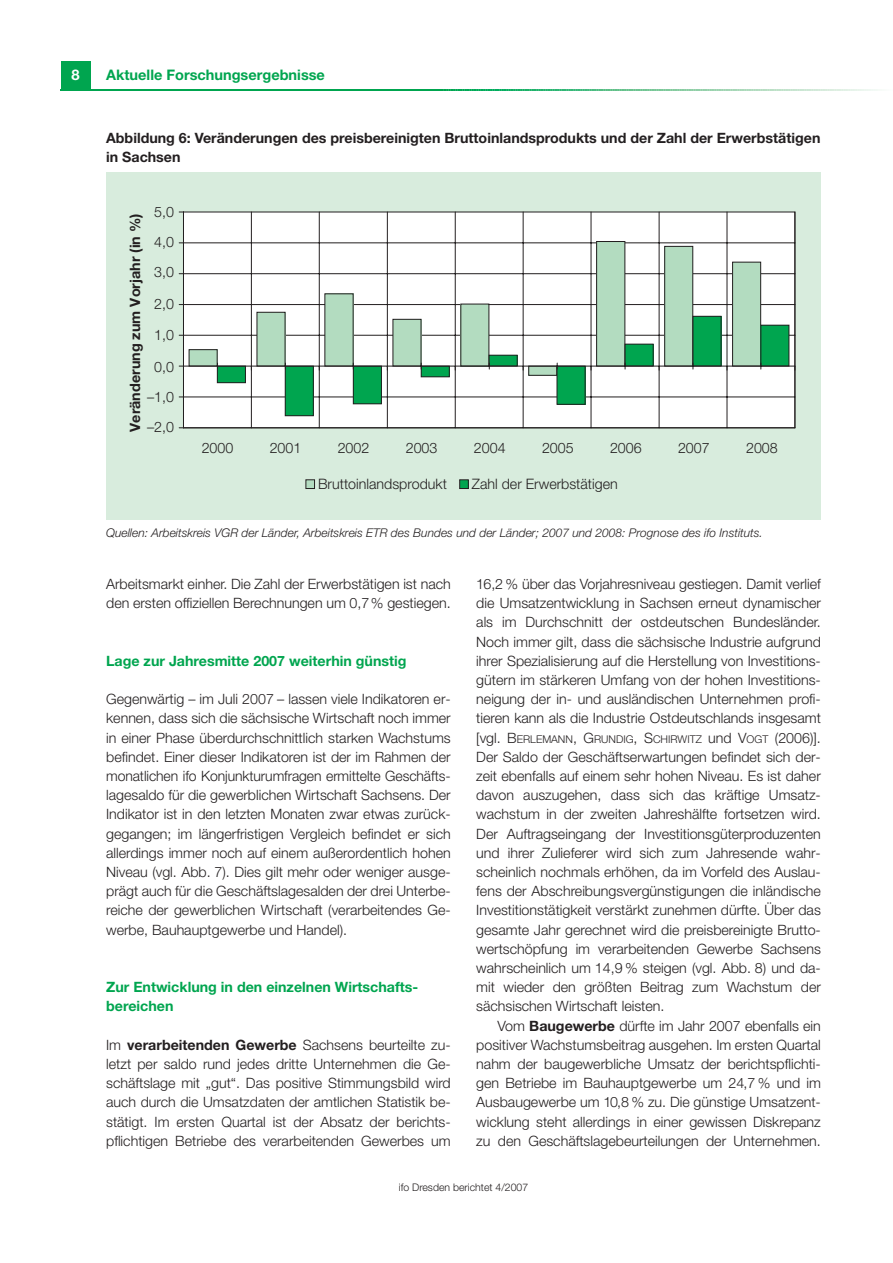
<style>
.page{position:relative;width:893px;height:1263px;background:#fff}
.page>*{position:absolute;margin:0;border:0;box-sizing:border-box;transform-origin:0 0}
.t1{font:700 14.7px "Helvetica Neue";color:#fff}
.t2{font:700 14.55px "Helvetica Neue";color:#00a54f}
.t3{font:300 14.4px "Helvetica Neue";color:#231f20}
.t4{font:300 14.25px/19.2px "Helvetica Neue";color:#231f20;text-align:justify}
.t5{font:700 14.25px/18.8px "Helvetica Neue";color:#231f20}
.t6{font:700 14.25px/19.2px "Helvetica Neue";color:#00a54f}
.t7{font:italic 300 12px "Helvetica Neue";color:#231f20}
.t8{font:300 10.65px "Helvetica Neue";color:#231f20}
.t9{font:300 10.5px "Helvetica Neue";color:#231f20}
.s1{font-weight:700}
.s2{font-size:14.25px}
</style>
<div class="page">
<div style="left:61px;top:61px;width:30px;height:30px;background:#00a54f"></div>
<hr style="left:61px;top:89px;width:382px;height:2px;background:#00a54f">
<svg style="left:443px;top:89px;width:435px;height:2px"></svg>
<div style="left:106px;top:172px;width:714px;height:348px;background:#d8ecdd"></div>
<div style="left:183px;top:212px;width:611px;height:216px;background:#fff"></div>
<hr style="left:183px;top:427px;width:611px;height:1px;background:#231f20">
<hr style="left:183px;top:397px;width:611px;height:1px;background:#231f20">
<hr style="left:183px;top:335px;width:611px;height:1px;background:#231f20">
<hr style="left:183px;top:304px;width:611px;height:1px;background:#231f20">
<hr style="left:183px;top:273px;width:611px;height:1px;background:#231f20">
<hr style="left:183px;top:242px;width:611px;height:1px;background:#231f20">
<hr style="left:251px;top:212px;width:1px;height:216px;background:#231f20">
<hr style="left:319px;top:212px;width:1px;height:216px;background:#231f20">
<hr style="left:387px;top:212px;width:1px;height:216px;background:#231f20">
<hr style="left:455px;top:212px;width:1px;height:216px;background:#231f20">
<hr style="left:522px;top:212px;width:1px;height:216px;background:#231f20">
<hr style="left:590px;top:212px;width:1px;height:216px;background:#231f20">
<hr style="left:658px;top:212px;width:1px;height:216px;background:#231f20">
<hr style="left:726px;top:212px;width:1px;height:216px;background:#231f20">
<hr style="left:794px;top:212px;width:1px;height:216px;background:#231f20">
<div style="left:189px;top:350px;width:28px;height:16px;background:#b3dcc0"></div>
<div style="left:189px;top:349px;width:28px;height:17px;border:1px solid #231f20"></div>
<div style="left:257px;top:312px;width:28px;height:54px;background:#b3dcc0"></div>
<div style="left:325px;top:294px;width:28px;height:72px;background:#b3dcc0"></div>
<div style="left:393px;top:319px;width:28px;height:47px;background:#b3dcc0"></div>
<div style="left:461px;top:304px;width:28px;height:62px;background:#b3dcc0"></div>
<div style="left:528px;top:366px;width:29px;height:9px;background:#b3dcc0"></div>
<div style="left:528px;top:366px;width:29px;height:10px;border:1px solid #231f20"></div>
<div style="left:596px;top:242px;width:29px;height:124px;background:#b3dcc0"></div>
<div style="left:596px;top:241px;width:29px;height:125px;border:1px solid #231f20"></div>
<div style="left:664px;top:246px;width:28px;height:120px;background:#b3dcc0"></div>
<div style="left:664px;top:246px;width:29px;height:120px;border:1px solid #231f20"></div>
<div style="left:732px;top:262px;width:28px;height:104px;background:#b3dcc0"></div>
<div style="left:732px;top:262px;width:29px;height:104px;border:1px solid #231f20"></div>
<div style="left:217px;top:366px;width:28px;height:17px;background:#00a54f"></div>
<div style="left:217px;top:366px;width:29px;height:17px;border:1px solid #231f20"></div>
<div style="left:285px;top:366px;width:28px;height:50px;background:#00a54f"></div>
<div style="left:285px;top:366px;width:29px;height:50px;border:1px solid #231f20"></div>
<div style="left:353px;top:366px;width:28px;height:38px;background:#00a54f"></div>
<div style="left:353px;top:366px;width:29px;height:38px;border:1px solid #231f20"></div>
<div style="left:421px;top:366px;width:28px;height:11px;background:#00a54f"></div>
<div style="left:421px;top:366px;width:28px;height:11px;border:1px solid #231f20"></div>
<div style="left:489px;top:355px;width:28px;height:11px;background:#00a54f"></div>
<div style="left:488px;top:355px;width:29px;height:11px;border:1px solid #231f20"></div>
<div style="left:557px;top:366px;width:28px;height:38px;background:#00a54f"></div>
<div style="left:556px;top:366px;width:29px;height:39px;border:1px solid #231f20"></div>
<div style="left:625px;top:344px;width:28px;height:22px;background:#00a54f"></div>
<div style="left:624px;top:344px;width:29px;height:22px;border:1px solid #231f20"></div>
<div style="left:693px;top:316px;width:28px;height:50px;background:#00a54f"></div>
<div style="left:692px;top:316px;width:29px;height:50px;border:1px solid #231f20"></div>
<div style="left:760px;top:325px;width:29px;height:41px;background:#00a54f"></div>
<div style="left:760px;top:325px;width:29px;height:41px;border:1px solid #231f20"></div>
<hr style="left:183px;top:212px;width:1px;height:216px;background:#231f20">
<hr style="left:183px;top:366px;width:611px;height:1px;background:#231f20">
<div style="left:306px;top:480px;width:8px;height:9px;background:#b3dcc0"></div>
<div style="left:305px;top:479px;width:10px;height:10px;border:1px solid #231f20"></div>
<div style="left:459px;top:480px;width:9px;height:9px;background:#00a54f"></div>
<div style="left:459px;top:479px;width:9px;height:10px;border:1px solid #231f20"></div>
<p class="t1" style="left:72px;top:70px;width:10px">8</p>
<p class="t2" style="left:106px;top:70px;width:220px">Aktuelle Forschungsergebnisse</p>
<p class="t5" style="left:106px;top:130px;width:715px">Abbildung 6: Veränderungen des preisbereinigten Bruttoinlandsprodukts und der Zahl der Erwerbstätigen in Sachsen</p>
<p class="t3" style="left:154px;top:206px;width:21px">5,0</p>
<p class="t5" style="left:127px;top:432px;width:220px;rotate:-90deg">Veränderung zum Vorjahr (in %)</p>
<p class="t3" style="left:154px;top:237px;width:21px">4,0</p>
<p class="t3" style="left:154px;top:267px;width:21px">3,0</p>
<p class="t3" style="left:154px;top:299px;width:21px">2,0</p>
<p class="t3" style="left:154px;top:329px;width:21px">1,0</p>
<p class="t3" style="left:154px;top:361px;width:21px">0,0</p>
<p class="t3" style="left:147px;top:392px;width:28px">–1,0</p>
<p class="t3" style="left:147px;top:422px;width:28px">–2,0</p>
<p class="t3" style="left:202px;top:443px;width:33px">2000</p>
<p class="t3" style="left:270px;top:443px;width:33px">2001</p>
<p class="t3" style="left:338px;top:443px;width:33px">2002</p>
<p class="t3" style="left:406px;top:443px;width:33px">2003</p>
<p class="t3" style="left:474px;top:443px;width:33px">2004</p>
<p class="t3" style="left:542px;top:443px;width:33px">2005</p>
<p class="t3" style="left:610px;top:443px;width:33px">2006</p>
<p class="t3" style="left:678px;top:443px;width:33px">2007</p>
<p class="t3" style="left:746px;top:443px;width:33px">2008</p>
<p class="t3" style="left:318px;top:479px;width:130px">Bruttoinlandsprodukt</p>
<p class="t3" style="left:472px;top:479px;width:147px">Zahl der Erwerbstätigen</p>
<p class="t7" style="left:106px;top:528px;width:658px">Quellen: Arbeitskreis VGR der Länder, Arbeitskreis ETR des Bundes und der Länder; 2007 und 2008: Prognose des ifo Instituts.</p>
<p class="t4" style="left:106px;top:576px;width:346px">Arbeitsmarkt einher. Die Zahl der Erwerbstätigen ist nach den ersten offiziellen Berechnungen um 0,7% gestiegen.</p>
<p class="t6" style="left:106px;top:652px;width:302px">Lage zur Jahresmitte 2007 weiterhin günstig</p>
<p class="t4" style="left:106px;top:691px;width:346px">Gegenwärtig – im Juli 2007 – lassen viele Indikatoren er&shy;kennen, dass sich die sächsische Wirtschaft noch immer in einer Phase überdurchschnittlich starken Wachstums befindet. Einer dieser Indikatoren ist der im Rahmen der monatlichen ifo Konjunkturumfragen ermittelte Geschäfts&shy;lagesaldo für die gewerblichen Wirtschaft Sachsens. Der Indikator ist in den letzten Monaten zwar etwas zurück&shy;gegangen; im längerfristigen Vergleich befindet er sich allerdings immer noch auf einem außerordentlich hohen Niveau (vgl. Abb. 7). Dies gilt mehr oder weniger ausge&shy;prägt auch für die Geschäftslagesalden der drei Unterbe&shy;reiche der gewerblichen Wirtschaft (verarbeitendes Ge&shy;werbe, Bauhauptgewerbe und Handel).</p>
<p class="t6" style="left:106px;top:979px;width:313px">Zur Entwicklung in den einzelnen Wirtschafts&shy;bereichen</p>
<p class="t4" style="left:106px;top:1037px;width:346px">Im <span class="s1">verarbeitenden Gewerbe</span> Sachsens beurteilte zu&shy;letzt per saldo rund jedes dritte Unternehmen die Ge&shy;schäftslage mit „gut“. Das positive Stimmungsbild wird auch durch die Umsatzdaten der amtlichen Statistik be&shy;stätigt. Im ersten Quartal ist der Absatz der berichts&shy;pflichtigen Betriebe des verarbeitenden Gewerbes um</p>
<p class="t4" style="left:476px;top:576px;width:346px">16,2 % über das Vorjahresniveau gestiegen. Damit verlief die Umsatzentwicklung in Sachsen erneut dynamischer als im Durchschnitt der ostdeutschen Bundesländer.<br>Noch immer gilt, dass die sächsische Industrie aufgrund ihrer Spezialisierung auf die Herstellung von Investitions&shy;gütern im stärkeren Umfang von der hohen Investitions&shy;neigung der in- und ausländischen Unternehmen profi&shy;tieren kann als die Industrie Ostdeutschlands insgesamt</p>
<p class="t8" style="left:476px;top:735px;width:346px"><span class="s2">[vgl. B</span>ERLEMANN<span class="s2">, G</span>RUNDIG<span class="s2">, S</span>CHIRWITZ <span class="s2">und V</span>OGT <span class="s2">(2006)].</span></p>
<p class="t4" style="left:476px;top:749px;width:346px">Der Saldo der Geschäftserwartungen befindet sich der&shy;zeit ebenfalls auf einem sehr hohen Niveau. Es ist daher davon auszugehen, dass sich das kräftige Umsatz&shy;wachstum in der zweiten Jahreshälfte fortsetzen wird.<br>Der Auftragseingang der Investitionsgüterproduzenten und ihrer Zulieferer wird sich zum Jahresende wahr&shy;scheinlich nochmals erhöhen, da im Vorfeld des Auslau&shy;fens der Abschreibungsvergünstigungen die inländische Investitionstätigkeit verstärkt zunehmen dürfte. Über das gesamte Jahr gerechnet wird die preisbereinigte Brutto&shy;wertschöpfung im verarbeitenden Gewerbe Sachsens wahrscheinlich um 14,9 % steigen (vgl. Abb. 8) und da&shy;mit wieder den größten Beitrag zum Wachstum der sächsischen Wirtschaft leisten.</p>
<p class="t4" style="left:476px;top:1017px;width:346px;text-indent:21px">Vom <span class="s1">Baugewerbe</span> dürfte im Jahr 2007 ebenfalls ein positiver Wachstumsbeitrag ausgehen. Im ersten Quartal nahm der baugewerbliche Umsatz der berichtspflichti&shy;gen Betriebe im Bauhauptgewerbe um 24,7 % und im Ausbaugewerbe um 10,8 % zu. Die günstige Umsatzent&shy;wicklung steht allerdings in einer gewissen Diskrepanz zu den Geschäftslagebeurteilungen der Unternehmen.</p>
<p class="t9" style="left:399px;top:1184px;width:131px">ifo Dresden berichtet 4/2007</p>
</div>
